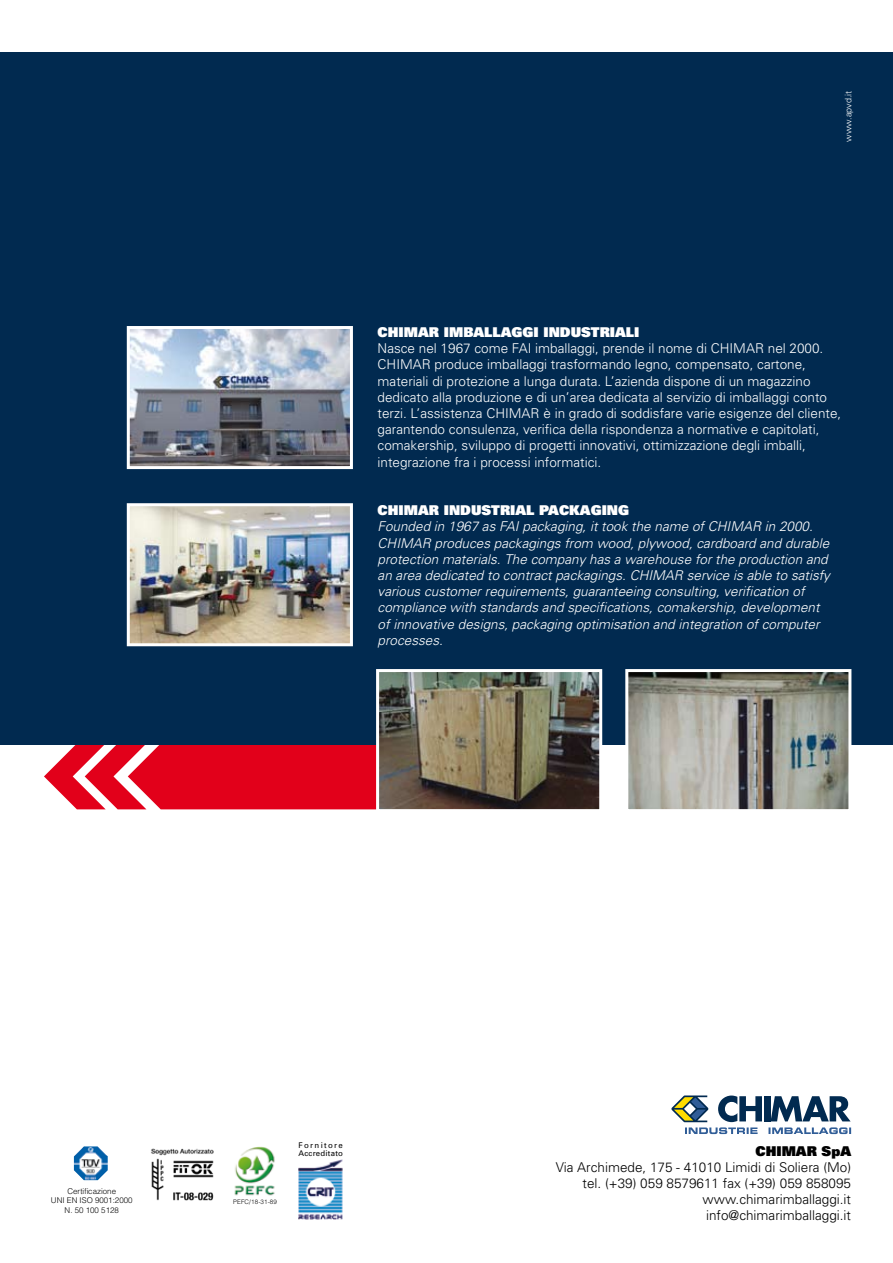
<style>
.page{position:relative;width:893px;height:1263px;background:#fff}
.page>*{position:absolute;margin:0;border:0;box-sizing:border-box;transform-origin:0 0}
.t1{font:300 13.5px/16.2px "Univers";color:#fff}
.t2{font:italic 300 13.5px/16.2px "Univers";color:#fff}
.t3{font:300 13.5px/16.2px "Univers";color:#000;text-align:right}
.t4{font:900 13.5px "Univers";color:#fff}
.t5{font:900 13.5px "Univers";color:#000}
.t6{font:300 9px "Univers";color:#fff}
.t7{font:300 7.95px/9.6px "Helvetica";color:#000;text-align:center}
.t8{font:7.8px/7.8px "Univers";letter-spacing:.03em;color:#000}
.t9{font:300 6.3px "Helvetica";letter-spacing:.02em;color:#000}
</style>
<div class="page">
<svg style="left:44px;top:744px;width:332px;height:65px;background:#e22037"></svg>
<div style="left:0;top:0;width:893px;height:744px;background:#012a50"></div>
<svg style="left:671px;top:1095px;width:180px;height:39px"></svg>
<img style="left:131px;top:330px;width:218px;height:135px">
<div style="left:127px;top:326px;width:226px;height:143px;border:3px solid #fff"></div>
<img style="left:131px;top:507px;width:218px;height:135px">
<div style="left:127px;top:503px;width:226px;height:143px;border:3px solid #fff"></div>
<div style="left:0;top:0;width:893px;height:51px;background:#fff"></div>
<img style="left:74px;top:1146px;width:34px;height:34px">
<img style="left:151px;top:1148px;width:63px;height:53px">
<img style="left:234px;top:1146px;width:41px;height:50px">
<img style="left:298px;top:1159px;width:45px;height:61px">
<img style="left:380px;top:673px;width:218px;height:135px">
<div style="left:376px;top:669px;width:226px;height:143px;border:3px solid #fff"></div>
<img style="left:629px;top:673px;width:218px;height:135px">
<div style="left:625px;top:669px;width:226px;height:143px;border:3px solid #fff"></div>
<p class="t6" style="left:843px;top:142px;width:53px;rotate:-90deg">www.apvd.it</p>
<p class="t4" style="left:378px;top:323px;width:32px">CHIMAR</p>
<p class="t4" style="left:444px;top:323px;width:11px">IMBALLA</p>
<p class="t4" style="left:511px;top:323px;width:42px">GGI IND</p>
<p class="t4" style="left:571px;top:323px;width:30px">USTRIALI</p>
<p class="t1" style="left:378px;top:340px;width:465px">Nasce nel 1967 come FAI imballaggi, prende il nome di CHIMAR nel 2000.<br>CHIMAR produce imballaggi trasformando legno, compensato, cartone, materiali di protezione a lunga durata. L’azienda dispone di un magazzino dedicato alla produzione e di un’area dedicata al servizio di imballaggi conto terzi. L’assistenza CHIMAR è in grado di soddisfare varie esigenze del cliente, garantendo consulenza, verifica della rispondenza a normative e capitolati, comakership, sviluppo di progetti innovativi, ottimizzazione degli imballi, integrazione fra i processi informatici.</p>
<p class="t4" style="left:378px;top:501px;width:32px">CHIMAR</p>
<p class="t4" style="left:444px;top:501px;width:10px">IND</p>
<p class="t4" style="left:471px;top:501px;width:30px">USTRIAL</p>
<p class="t4" style="left:539px;top:501px;width:91px">PACKAGIN G</p>
<p class="t2" style="left:378px;top:518px;width:454px">Founded in 1967 as FAI packaging, it took the name of CHIMAR in 2000.<br>CHIMAR produces packagings from wood, plywood, cardboard and durable protection materials. The company has a warehouse for the production and an area dedicated to contract packagings. CHIMAR service is able to satisfy various customer requirements, guaranteeing consulting, verification of compliance with standards and specifications, comakership, development of innovative designs, packaging optimisation and integration of computer processes.</p>
<p class="t7" style="left:51px;top:1186px;width:83px">Certificazione<br>UNI EN ISO 9001:2000<br>N. 50 100 5128</p>
<p class="t9" style="left:233px;top:1198px;width:45px">PEFC/18-31-89</p>
<p class="t8" style="left:299px;top:1141px;width:46px">Fornitore<br>Accreditato</p>
<p class="t5" style="left:755px;top:1142px;width:32px">CHIMAR</p>
<p class="t5" style="left:822px;top:1142px;width:31px">SpA</p>
<p class="t3" style="left:556px;top:1158px;width:297px">Via Archimede, 175 - 41010 Limidi di Soliera (Mo) tel. (+39) 059 8579611 fax (+39) 059 858095 www.chimarimballaggi.it info@chimarimballaggi.it</p>
</div>
